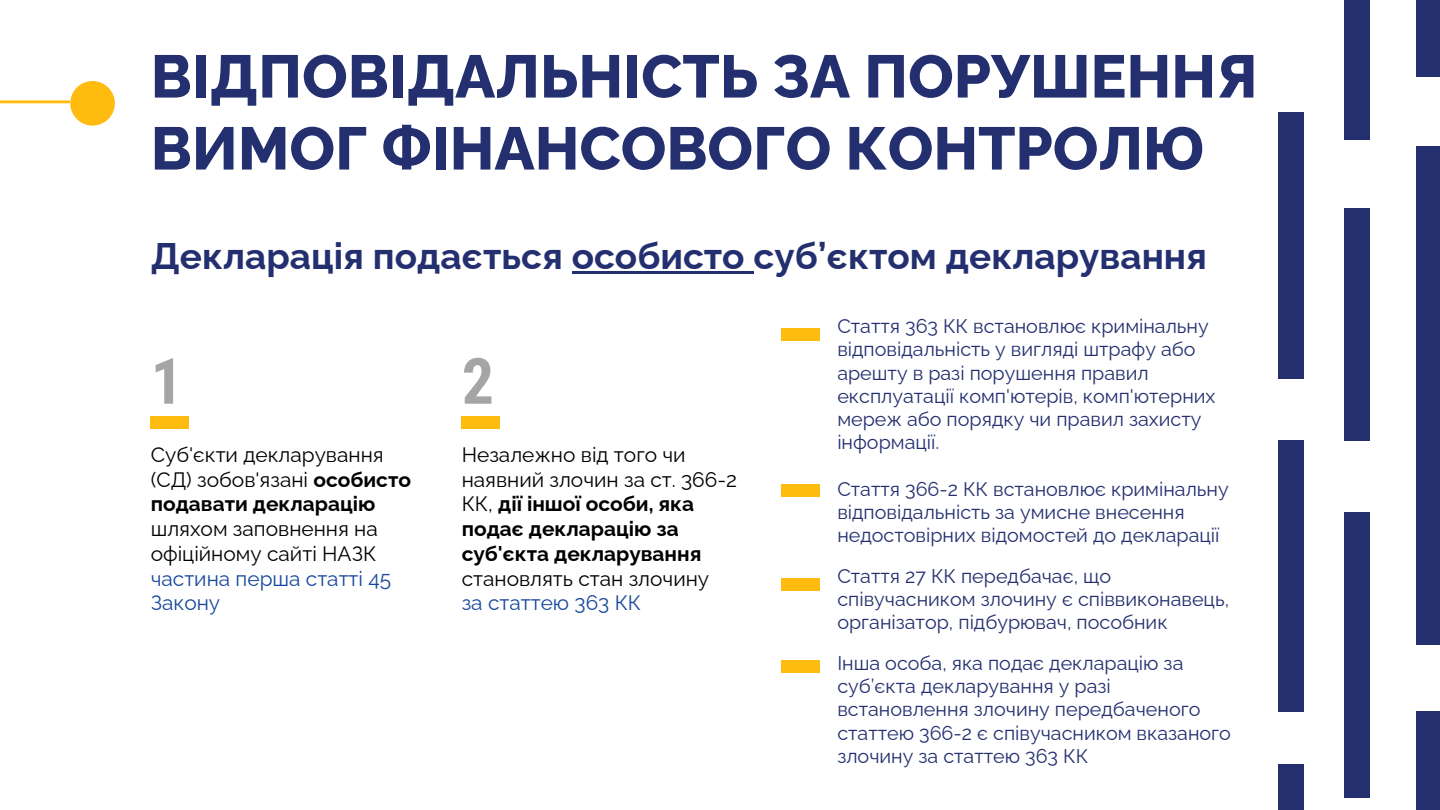
<style>
.page{position:relative;width:1440px;height:810px;background:#fff}
.page>*{position:absolute;margin:0;border:0;box-sizing:border-box;transform-origin:0 0}
.t1{font:700 63.8px "Roboto Condensed";color:#a5a5a5}
.t2{font:800 60px/72px "Raleway";color:#242f6f}
.t3{font:700 37px "Raleway";color:#242f6f}
.t4{font:20.9px/24.8px "Raleway";color:#000}
.t5{font:20.9px/24.8px "Raleway";color:#19499b}
.t6{font:19.7px/23.2px "Raleway";color:#242f6f}
.s1{font-weight:700}
</style>
<div class="page">
<hr style="left:0;top:100px;width:69px;height:3px;background:#ffbb10">
<div style="left:70px;top:81px;width:45px;height:45px;background:#ffbb10;border-radius:50%"></div>
<hr style="left:572px;top:271px;width:182px;height:3px;background:#242f6f">
<div style="left:462px;top:416px;width:38px;height:13px;background:#ffbb10"></div>
<div style="left:151px;top:416px;width:38px;height:13px;background:#ffbb10"></div>
<div style="left:781px;top:484px;width:38px;height:12px;background:#ffbb10"></div>
<div style="left:781px;top:328px;width:38px;height:13px;background:#ffbb10"></div>
<div style="left:781px;top:578px;width:38px;height:13px;background:#ffbb10"></div>
<div style="left:1344px;top:0;width:26px;height:139px;background:#242f6f"></div>
<div style="left:1344px;top:208px;width:26px;height:232px;background:#242f6f"></div>
<div style="left:1344px;top:512px;width:26px;height:285px;background:#242f6f"></div>
<div style="left:1278px;top:764px;width:26px;height:46px;background:#242f6f"></div>
<div style="left:1278px;top:113px;width:26px;height:266px;background:#242f6f"></div>
<div style="left:1416px;top:0;width:24px;height:77px;background:#242f6f"></div>
<div style="left:1416px;top:146px;width:24px;height:499px;background:#242f6f"></div>
<div style="left:1416px;top:712px;width:24px;height:98px;background:#242f6f"></div>
<div style="left:1278px;top:440px;width:26px;height:272px;background:#242f6f"></div>
<div style="left:781px;top:660px;width:38px;height:13px;background:#ffbb10"></div>
<p class="t2" style="left:151px;top:40px;width:1108px">ВІДПОВІДАЛЬНІСТЬ ЗА ПОРУШЕННЯ<br>ВИМОГ ФІНАНСОВОГО КОНТРОЛЮ</p>
<p class="t3" style="left:151px;top:234px;width:1058px">Декларація подається особисто суб’єктом декларування</p>
<p class="t1" style="left:151px;top:345px;width:34px">1</p>
<p class="t1" style="left:462px;top:345px;width:34px">2</p>
<p class="t4" style="left:151px;top:442px;width:262px">Суб'єкти декларування (СД) зобов'язані <span class="s1">особисто подавати декларацію </span>шляхом заповнення на офіційному сайті НАЗК</p>
<p class="t5" style="left:151px;top:566px;width:242px">частина перша статті 45<br>Закону</p>
<p class="t4" style="left:462px;top:442px;width:277px">Незалежно від того чи наявний злочин за ст. 366-2<br>КК, <span class="s1">дії іншої особи, яка подає декларацію за суб'єкта декларування </span>становлять стан злочину</p>
<p class="t5" style="left:462px;top:590px;width:181px">за статтею 363 КК</p>
<p class="t6" style="left:837px;top:315px;width:380px">Стаття 363 КК встановлює кримінальну відповідальність у вигляді штрафу або арешту в разі порушення правил експлуатації комп'ютерів, комп'ютерних мереж або порядку чи правил захисту інформації.</p>
<p class="t6" style="left:837px;top:477px;width:393px">Стаття 366-2 КК встановлює кримінальну відповідальність за умисне внесення недостовірних відомостей до декларації</p>
<p class="t6" style="left:837px;top:564px;width:393px">Стаття 27 КК передбачає, що співучасником злочину є співвиконавець, організатор, підбурювач, пособник</p>
<p class="t6" style="left:837px;top:651px;width:395px">Інша особа, яка подає декларацію за суб’єкта декларування у разі встановлення злочину передбаченого статтею 366-2 є співучасником вказаного злочину за статтею 363 КК</p>
</div>
